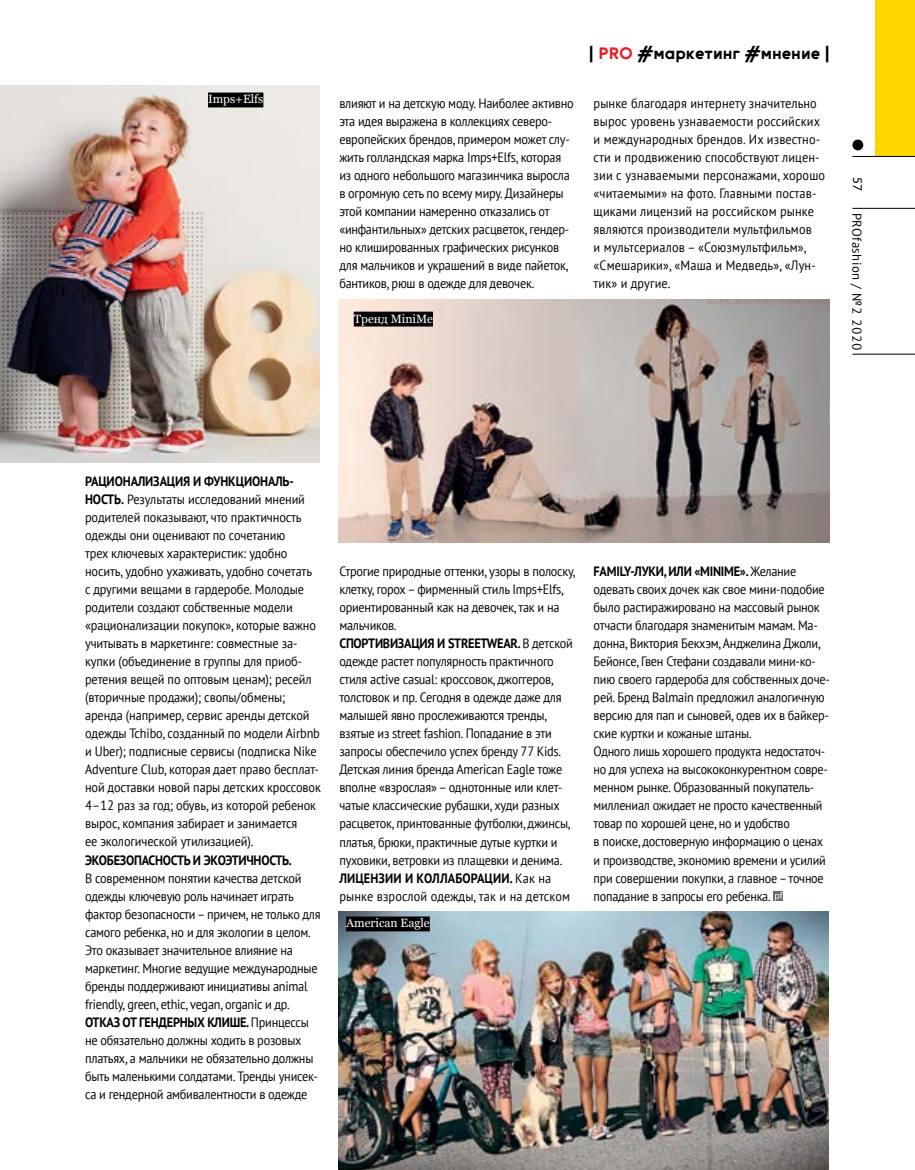
<style>
.page{position:relative;width:915px;height:1170px;background:#fff}
.page>*{position:absolute;margin:0;border:0;box-sizing:border-box;transform-origin:0 0}
.t1{font:16.5px "Geometric Sans Serifv 1";color:#000}
.t2{font:13.5px/18px "PT Sans";letter-spacing:-.02em;color:#000;scale:.91 1}
.t3{font:13.5px/18px "PT Sans";letter-spacing:.01em;color:#000;scale:.91 1}
.t4{font:700 13.5px "PT Sans";letter-spacing:-.02em;color:#000;scale:.91 1}
.t5{font:13.5px "Myriad Pro";color:#000}
.t6{font:12.75px "PT Sans";letter-spacing:.04em;color:#000}
.t7{font:12px "Georgia";color:#fff}
.s1{color:#ed1d24}
.s2{font-weight:700}
</style>
<div class="page">
<div style="left:874px;top:0;width:40px;height:156px;background:#ffd600"></div>
<hr style="left:852px;top:208px;width:62px;height:1px;background:#000">
<hr style="left:852px;top:156px;width:62px;height:1px;background:#000">
<hr style="left:852px;top:354px;width:62px;height:1px;background:#000">
<div style="left:852px;top:139px;width:10px;height:11px;background:#000;border-radius:50%"></div>
<div style="left:772px;top:891px;width:10px;height:9px;background:#6d6e71"></div>
<svg style="left:775px;top:892px;width:7px;height:8px"></svg>
<img style="left:338px;top:300px;width:491px;height:242px">
<img style="left:0;top:85px;width:319px;height:378px">
<img style="left:338px;top:911px;width:490px;height:258px">
<div style="left:208px;top:92px;width:55px;height:15px;background:#000"></div>
<div style="left:353px;top:311px;width:80px;height:15px;background:#000"></div>
<div style="left:346px;top:916px;width:83px;height:15px;background:#000"></div>
<p class="t7" style="left:208px;top:90px;width:57px">Imps+Elfs</p>
<p class="t2" style="left:339px;top:94px;width:259px">влияют и на детскую моду. Наиболее активно эта идея выражена в коллекциях северо&shy;европейских брендов, примером может слу&shy;жить голландская марка Imps+Elfs, которая из одного небольшого магазинчика выросла в огромную сеть по всему миру. Дизайнеры этой компании намеренно отказались от «инфантильных» детских расцветок, гендер&shy;но клишированных графических рисунков для мальчиков и украшений в виде пайеток, бантиков, рюш в одежде для девочек.</p>
<p class="t7" style="left:353px;top:309px;width:81px">Тренд MiniMe</p>
<p class="t1" style="left:588px;top:44px;width:242px">| <span class="s1">PRO</span> #маркетинг #мнение |</p>
<p class="t3" style="left:593px;top:94px;width:256px">рынке благодаря интернету значительно вырос уровень узнаваемости российских и международных брендов. Их известно&shy;сти и продвижению способствуют лицен&shy;зии с узнаваемыми персонажами, хорошо «читаемыми» на фото. Главными постав&shy;щиками лицензий на российском рынке являются производители мультфильмов<br>и мультсериалов – «Союзмультфильм», «Смешарики», «Маша и Медведь», «Лун&shy;тик» и другие.</p>
<p class="t5" style="left:865px;top:177px;width:15px;rotate:90deg">57</p>
<p class="t6" style="left:864px;top:212px;width:139px;rotate:90deg">PROfashion / №2 2020</p>
<p class="t2" style="left:85px;top:472px;width:260px"><span class="s2">РАЦИОНАЛИЗАЦИЯ И ФУНКЦИОНАЛЬ-НОСТЬ.</span> Результаты исследований мнений родителей показывают, что практичность одежды они оценивают по сочетанию<br>трех ключевых характеристик: удобно носить, удобно ухаживать, удобно сочетать с другими вещами в гардеробе. Молодые родители создают собственные модели «рационализации покупок», которые важно учитывать в маркетинге: совместные за&shy;купки (объединение в группы для приоб&shy;ретения вещей по оптовым ценам); ресейл (вторичные продажи); свопы/обмены; аренда (например, сервис аренды детской одежды Tchibo, созданный по модели Airbnb и Uber); подписные сервисы (подписка Nike Adventure Club, которая дает право бесплат&shy;ной доставки новой пары детских кроссовок 4–12 раз за год; обувь, из которой ребенок вырос, компания забирает и занимается<br>ее экологической утилизацией).</p>
<p class="t4" style="left:85px;top:850px;width:229px">ЭКОБЕЗОПАСНОСТЬ И ЭКОЭТИЧНОСТЬ.</p>
<p class="t2" style="left:85px;top:868px;width:260px">В современном понятии качества детской одежды ключевую роль начинает играть фактор безопасности – причем, не только для самого ребенка, но и для экологии в целом.<br>Это оказывает значительное влияние на маркетинг. Многие ведущие международные бренды поддерживают инициативы animal friendly, green, ethic, vegan, organic и др.<br><span class="s2">ОТКАЗ ОТ ГЕНДЕРНЫХ КЛИШЕ.</span> Принцессы не обязательно должны ходить в розовых платьях, а мальчики не обязательно должны быть маленькими солдатами. Тренды унисек&shy;са и гендерной амбивалентности в одежде</p>
<p class="t2" style="left:339px;top:562px;width:261px">Строгие природные оттенки, узоры в полоску, клетку, горох – фирменный стиль Imps+Elfs, ориентированный как на девочек, так и на мальчиков.<br><span class="s2">СПОРТИВИЗАЦИЯ И STREETWEAR.</span> В детской одежде растет популярность практичного стиля active casual: кроссовок, джоггеров, толстовок и пр. Сегодня в одежде даже для малышей явно прослеживаются тренды, взятые из street fashion. Попадание в эти запросы обеспечило успех бренду 77 Kids.<br>Детская линия бренда American Eagle тоже вполне «взрослая» – однотонные или клет&shy;чатые классические рубашки, худи разных расцветок, принтованные футболки, джинсы, платья, брюки, практичные дутые куртки и пуховики, ветровки из плащевки и денима.<br><span class="s2">ЛИЦЕНЗИИ И КОЛЛАБОРАЦИИ.</span> Как на рынке взрослой одежды, так и на детском</p>
<p class="t7" style="left:346px;top:914px;width:85px">American Eagle</p>
<p class="t2" style="left:593px;top:562px;width:261px"><span class="s2">FAMILY-ЛУКИ, ИЛИ «MINIME».</span> Желание одевать своих дочек как свое мини-подобие было растиражировано на массовый рынок отчасти благодаря знаменитым мамам. Ма&shy;донна, Виктория Бекхэм, Анджелина Джоли, Бейонсе, Гвен Стефани создавали мини-ко&shy;пию своего гардероба для собственных доче&shy;рей. Бренд Balmain предложил аналогичную версию для пап и сыновей, одев их в байкер&shy;ские куртки и кожаные штаны.<br>Одного лишь хорошего продукта недостаточ&shy;но для успеха на высококонкурентном совре&shy;менном рынке. Образованный покупатель&shy;миллениал ожидает не просто качественный товар по хорошей цене, но и удобство<br>в поиске, достоверную информацию о ценах и производстве, экономию времени и усилий при совершении покупки, а главное – точное попадание в запросы его ребенка.</p>
</div>
